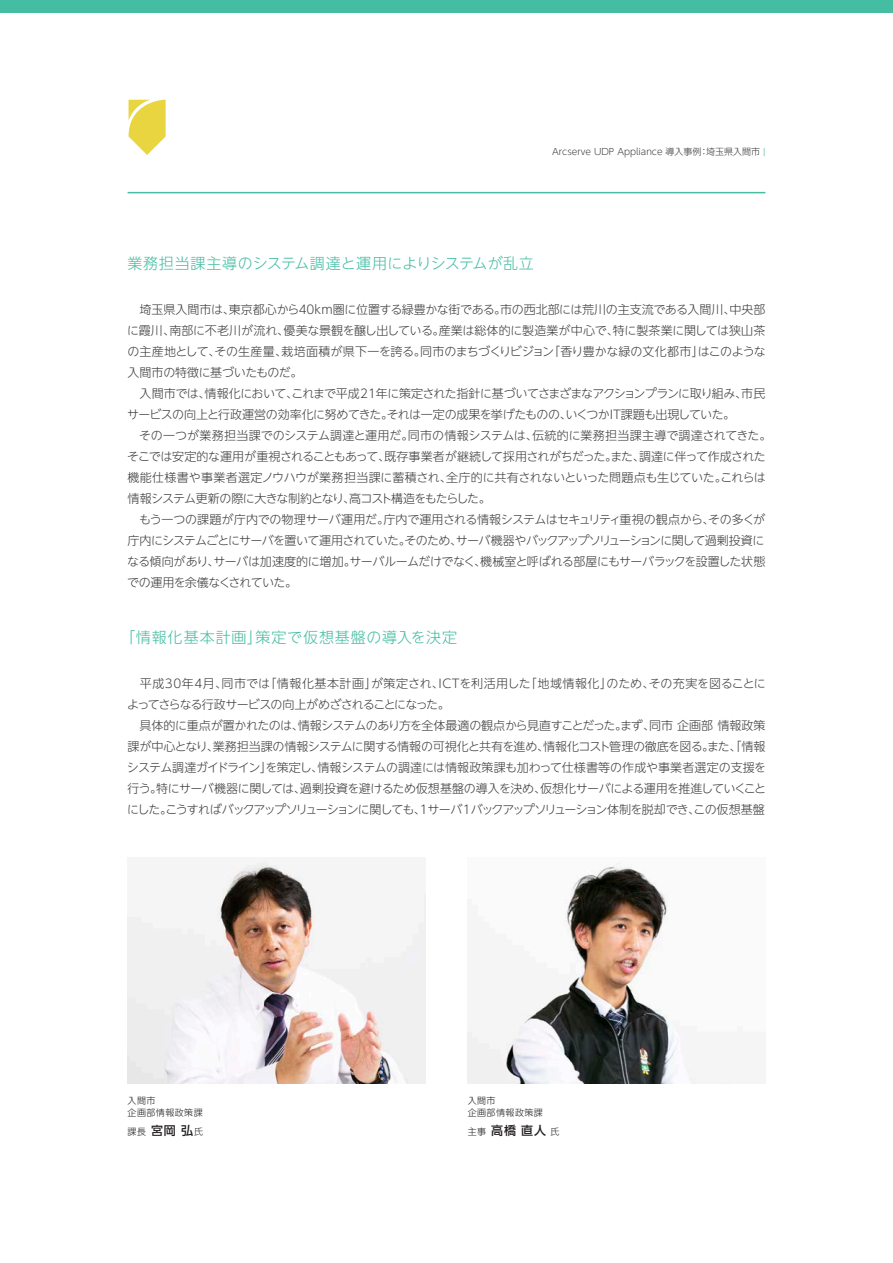
<style>
.page{position:relative;width:893px;height:1263px;background:#fff}
.page>*{position:absolute;margin:0;border:0;box-sizing:border-box;transform-origin:0 0}
.t1{font:300 15px "UD Shin Go NT Pro";letter-spacing:.02em;color:#45bda3}
.t2{font:300 15px "UD Shin Go NT Pro";letter-spacing:.045em;color:#45bda3}
.t3{font:300 12px/21px "UD Shin Go NT Pro";letter-spacing:-.035em;color:#3e3e3f}
.t4{font:500 12px "UD Shin Go NT Pro";color:#231f20}
.t5{font:300 9px "UD Shin Go NT Pro";color:#3e3e3f}
.t6{font:300 9px/12px "UD Shin Go NT Pro";letter-spacing:.05em;color:#231f20}
.s1{color:#45bda3}
.s2{font-weight:500;font-size:12px}
.s3{font-weight:300;font-size:9px}
</style>
<div class="page">
<hr style="left:128px;top:192px;width:637px;height:1px;background:#45bda3">
<div style="left:0;top:0;width:893px;height:13px;background:#45bda3"></div>
<svg style="left:129px;top:100px;width:37px;height:55px"></svg>
<img style="left:128px;top:859px;width:297px;height:224px">
<img style="left:468px;top:863px;width:264px;height:220px">
<p class="t5" style="left:552px;top:144px;width:215px">Arcserve UDP Appliance 導入事例：埼玉県入間市 <span class="s1">|</span></p>
<p class="t1" style="left:128px;top:251px;width:408px">業務担当課主導のシステム調達と運用によりシステムが乱立</p>
<p class="t3" style="left:127px;top:299px;width:640px">　埼玉県入間市は、東京都心から40km圏に位置する緑豊かな街である。市の西北部には荒川の主支流である入間川、中央部に霞川、南部に不老川が流れ、優美な景観を醸し出している。産業は総体的に製造業が中心で、特に製茶業に関しては狭山茶の主産地として、その生産量、栽培面積が県下一を誇る。同市のまちづくりビジョン「香り豊かな緑の文化都市」はこのような入間市の特徴に基づいたものだ。<br>　入間市では、情報化において、これまで平成21年に策定された指針に基づいてさまざまなアクションプランに取り組み、市民サービスの向上と行政運営の効率化に努めてきた。それは一定の成果を挙げたものの、いくつかIT課題も出現していた。</p>
<p class="t3" style="left:127px;top:425px;width:646px;text-indent:12px">その一つが業務担当課でのシステム調達と運用だ。同市の情報システムは、伝統的に業務担当課主導で調達されてきた。そこでは安定的な運用が重視されることもあって、既存事業者が継続して採用されがちだった。また、調達に伴って作成された機能仕様書や事業者選定ノウハウが業務担当課に蓄積され、全庁的に共有されないといった問題点も生じていた。これらは情報システム更新の際に大きな制約となり、高コスト構造をもたらした。<br>　もう一つの課題が庁内での物理サーバ運用だ。庁内で運用される情報システムはセキュリティ重視の観点から、その多くが庁内にシステムごとにサーバを置いて運用されていた。そのため、サーバ機器やバックアップソリューションに関して過剰投資になる傾向があり、サーバは加速度的に増加。サーバルームだけでなく、機械室と呼ばれる部屋にもサーバラックを設置した状態での運用を余儀なくされていた。</p>
<p class="t2" style="left:120px;top:625px;width:339px">「情報化基本計画」策定で仮想基盤の導入を決定</p>
<p class="t3" style="left:127px;top:672px;width:641px;text-indent:13px">平成30年4月、同市では「情報化基本計画」が策定され、ICTを利活用した「地域情報化」のため、その充実を図ることによってさらなる行政サービスの向上がめざされることになった。<br>　具体的に重点が置かれたのは、情報システムのあり方を全体最適の観点から見直すことだった。まず、同市企画部情報政策課が中心となり、業務担当課の情報システムに関する情報の可視化と共有を進め、情報化コスト管理の徹底を図る。また、「情報システム調達ガイドライン」を策定し、情報システムの調達には情報政策課も加わって仕様書等の作成や事業者選定の支援を行う。特にサーバ機器に関しては、過剰投資を避けるため仮想基盤の導入を決め、仮想化サーバによる運用を推進していくことにした。こうすればバックアップソリューションに関しても、1サーバ1バックアップソリューション体制を脱却でき、この仮想基盤</p>
<p class="t6" style="left:128px;top:1094px;width:77px">入間市<br>企画部情報政策課</p>
<p class="t6" style="left:128px;top:1126px;width:77px">課長 <span class="s2">宮岡 弘</span>氏</p>
<p class="t6" style="left:468px;top:1094px;width:77px">入間市<br>企画部情報政策課</p>
<p class="t4" style="left:468px;top:1121px;width:93px"><span class="s3">主事</span> 高橋 直人 <span class="s3">氏</span></p>
</div>
